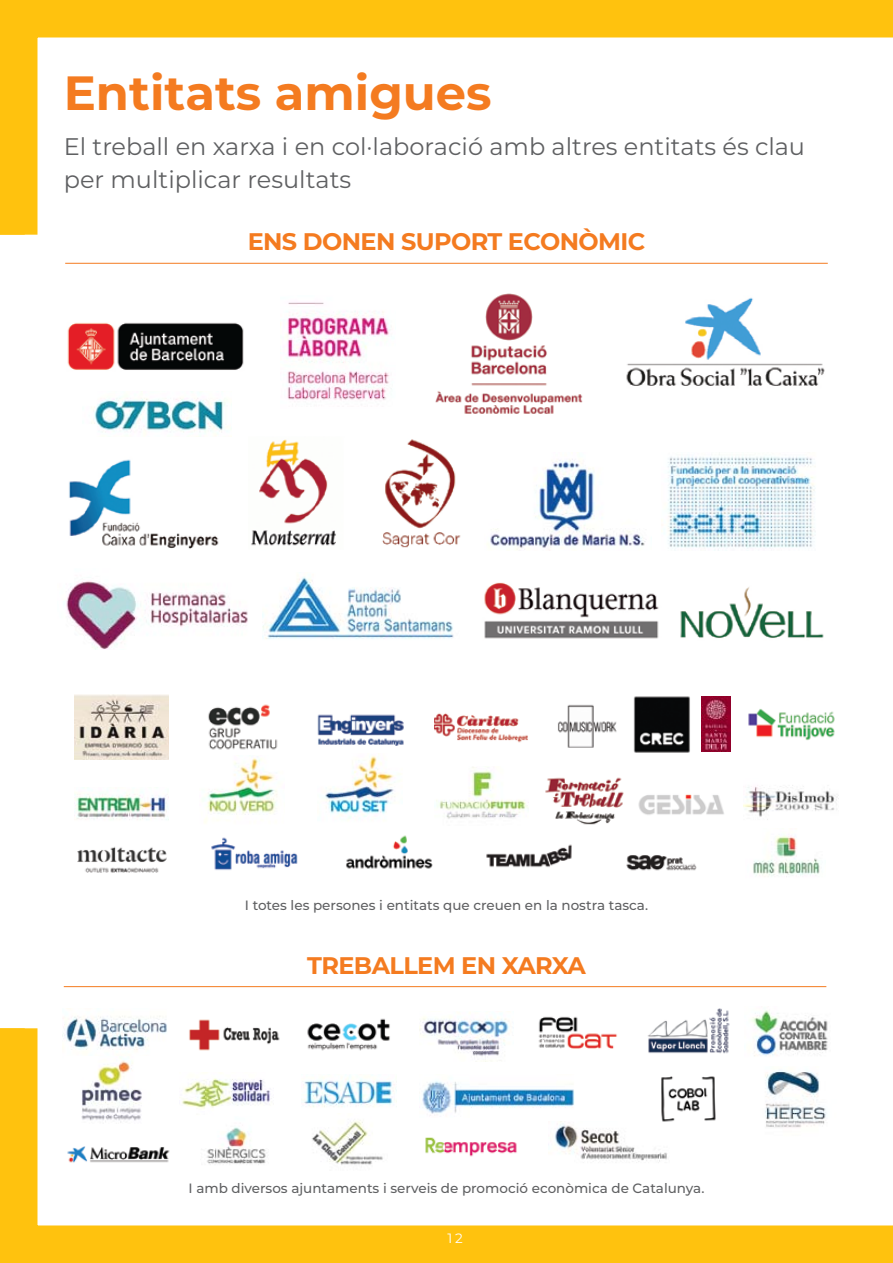
<style>
.page{position:relative;width:893px;height:1263px;background:#fff}
.page>*{position:absolute;margin:0;border:0;box-sizing:border-box;transform-origin:0 0}
.t1{font:700 48px "Montserrat";color:#f47b20}
.t2{font:24px/33px "Montserrat";color:#5f6062}
.t3{font:700 24px "Montserrat";letter-spacing:-.025em;color:#f47b20}
.t4{font:500 13.5px "Montserrat";color:#5f6062}
.t5{font:13.5px "Montserrat";color:#fff}
</style>
<div class="page">
<svg style="left:0;top:1028px;width:893px;height:235px"></svg>
<svg style="left:0;top:0;width:893px;height:235px"></svg>
<img style="left:67px;top:322px;width:177px;height:48px">
<img style="left:626px;top:297px;width:199px;height:89px">
<img style="left:286px;top:302px;width:104px;height:98px">
<img style="left:484px;top:582px;width:175px;height:57px">
<img style="left:263px;top:577px;width:191px;height:62px">
<img style="left:435px;top:293px;width:148px;height:121px">
<img style="left:66px;top:581px;width:182px;height:68px">
<img style="left:661px;top:456px;width:154px;height:95px">
<img style="left:680px;top:587px;width:144px;height:51px">
<img style="left:69px;top:459px;width:150px;height:90px">
<img style="left:382px;top:439px;width:79px;height:109px">
<img style="left:94px;top:398px;width:134px;height:38px">
<img style="left:487px;top:459px;width:158px;height:91px">
<img style="left:346px;top:835px;width:87px;height:34px">
<img style="left:317px;top:714px;width:87px;height:32px">
<img style="left:702px;top:697px;width:28px;height:55px">
<img style="left:434px;top:713px;width:94px;height:30px">
<img style="left:633px;top:696px;width:57px;height:57px">
<img style="left:626px;top:855px;width:71px;height:16px">
<img style="left:558px;top:704px;width:59px;height:44px">
<img style="left:753px;top:835px;width:67px;height:42px">
<img style="left:200px;top:1116px;width:71px;height:59px">
<img style="left:304px;top:1113px;width:83px;height:60px">
<img style="left:744px;top:785px;width:94px;height:35px">
<img style="left:208px;top:704px;width:70px;height:46px">
<img style="left:75px;top:794px;width:94px;height:26px">
<img style="left:325px;top:753px;width:70px;height:67px">
<img style="left:204px;top:758px;width:73px;height:65px">
<img style="left:545px;top:777px;width:79px;height:48px">
<img style="left:436px;top:767px;width:92px;height:52px">
<img style="left:638px;top:794px;width:86px;height:21px">
<img style="left:75px;top:694px;width:93px;height:65px">
<img style="left:77px;top:846px;width:90px;height:27px">
<img style="left:211px;top:837px;width:87px;height:33px">
<img style="left:486px;top:844px;width:86px;height:23px">
<img style="left:748px;top:709px;width:87px;height:32px">
<img style="left:251px;top:439px;width:85px;height:107px">
<img style="left:63px;top:1016px;width:108px;height:47px">
<img style="left:549px;top:1121px;width:121px;height:49px">
<img style="left:183px;top:1019px;width:100px;height:36px">
<img style="left:419px;top:1075px;width:158px;height:42px">
<img style="left:530px;top:1016px;width:95px;height:41px">
<img style="left:744px;top:1010px;width:89px;height:52px">
<img style="left:641px;top:1008px;width:94px;height:52px">
<img style="left:747px;top:1066px;width:94px;height:70px">
<img style="left:419px;top:1131px;width:105px;height:30px">
<img style="left:62px;top:1133px;width:113px;height:38px">
<img style="left:302px;top:1018px;width:94px;height:38px">
<img style="left:65px;top:1056px;width:94px;height:69px">
<img style="left:180px;top:1072px;width:94px;height:44px">
<img style="left:302px;top:1074px;width:94px;height:39px">
<img style="left:419px;top:1016px;width:94px;height:45px">
<hr style="left:65px;top:263px;width:763px;height:1px;background:#f47b20">
<hr style="left:64px;top:986px;width:762px;height:1px;background:#f47b20">
<img style="left:658px;top:1065px;width:59px;height:61px">
<h1 class="t1" style="left:64px;top:59px;width:429px">ENTITATS AMIGUES</h1>
<h2 class="t2" style="left:64px;top:129px;width:743px">El treball en xarxa i en col·laboració amb altres entitats és clau per multiplicar resultats</h2>
<h2 class="t3" style="left:248px;top:224px;width:74px">ENS DONEN</h2>
<h2 class="t3" style="left:401px;top:224px;width:18px">SUPORT</h2>
<h2 class="t3" style="left:508px;top:224px;width:18px">ECON</h2>
<h2 class="t3" style="left:578px;top:224px;width:36px">ÒMIC</h2>
<p class="t4" style="left:245px;top:896px;width:405px">I totes les persones i entitats que creuen en la nostra tasca.</p>
<h2 class="t3" style="left:307px;top:948px;width:280px">TREBALLEM EN XARXA</h2>
<p class="t4" style="left:189px;top:1179px;width:517px">I amb diversos ajuntaments i serveis de promoció econòmica de Catalunya.</p>
<p class="t5" style="left:448px;top:1228px;width:17px">12</p>
</div>
